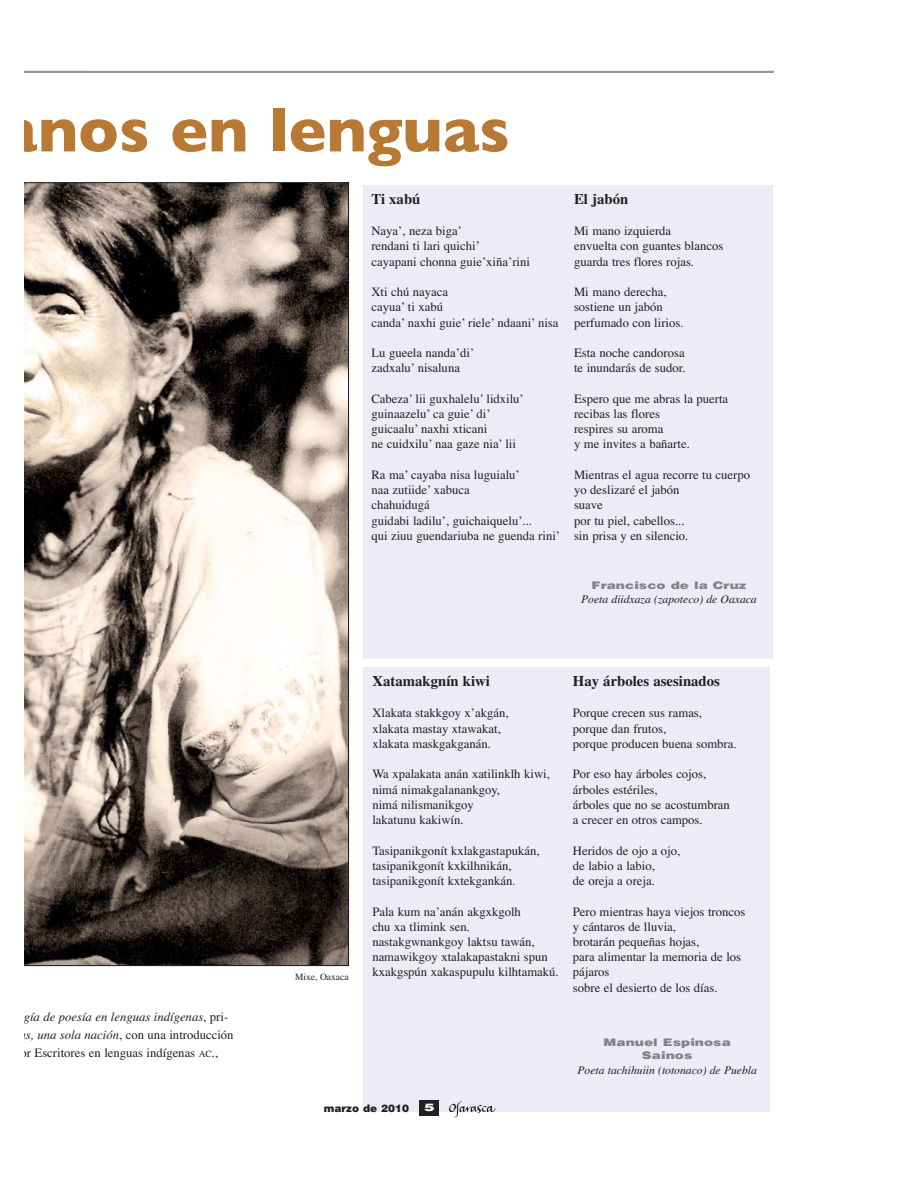
<style>
.page{position:relative;width:918px;height:1188px;background:#fff}
.page>*{position:absolute;margin:0;border:0;box-sizing:border-box;transform-origin:0 0}
.t1{font:700 63.45px "Gill Sans";color:#b87935}
.t2{font:700 14.85px "Times";color:#231f20}
.t3{font:12.75px/15.3px "Times";color:#231f20}
.t4{font:italic 11.7px "Times";color:#231f20}
.t5{font:900 10.65px/12.8px "Helvetica";color:#808285;text-align:center;scale:1.3 1}
.t6{font:900 10.65px "Helvetica";color:#231f20}
.t7{font:900 10.65px "Helvetica";color:#fff;scale:1.5 1}
.t8{font:9.45px "Times";color:#231f20}
.s1{font-style:italic}
.s2{font-size:9.45px}
</style>
<div class="page">
<div style="left:363px;top:667px;width:407px;height:445px;background:#ececf6"></div>
<hr style="left:84px;top:71px;width:690px;height:2px;background:#939598">
<img style="left:449px;top:1101px;width:47px;height:16px">
<div style="left:420px;top:1100px;width:19px;height:15px;background:#231f20"></div>
<hr style="left:24px;top:71px;width:61px;height:2px;background:#939598">
<svg style="left:24px;top:182px;width:325px;height:784px;background:#93887f"></svg>
<div style="left:363px;top:185px;width:409px;height:473px;background:#ececf6"></div>
<h1 class="t1" style="left:1px;top:109px;width:511px">anos en lenguas</h1>
<p class="t2" style="left:371px;top:194px;width:51px">Ti xabú</p>
<p class="t3" style="left:371px;top:225px;width:160px">Naya’, neza biga’<br>rendani ti lari quichi’<br>cayapani chonna guie’xiña’rini</p>
<p class="t3" style="left:371px;top:286px;width:189px">Xti chú nayaca<br>cayua’ ti xabú<br>canda’ naxhi guie’ riele’ ndaani’ nisa</p>
<p class="t3" style="left:371px;top:346px;width:104px">Lu gueela nanda’di’ zadxalu’ nisaluna</p>
<p class="t3" style="left:371px;top:392px;width:154px">Cabeza’ lii guxhalelu’ lidxilu’ guinaazelu’ ca guie’ di’ guicaalu’ naxhi xticani<br>ne cuidxilu’ naa gaze nia’ lii</p>
<p class="t3" style="left:371px;top:468px;width:190px">Ra ma’ cayaba nisa luguialu’<br>naa zutiide’ xabuca<br>chahuidugá<br>guidabi ladilu’, guichaiquelu’...<br>qui ziuu guendariuba ne guenda rini’</p>
<p class="t2" style="left:574px;top:194px;width:56px">El jabón</p>
<p class="t3" style="left:574px;top:225px;width:151px">Mi mano izquierda<br>envuelta con guantes blancos guarda tres flores rojas.</p>
<p class="t3" style="left:574px;top:286px;width:111px">Mi mano derecha, sostiene un jabón perfumado con lirios.</p>
<p class="t3" style="left:574px;top:346px;width:113px">Esta noche candorosa te inundarás de sudor.</p>
<p class="t3" style="left:574px;top:392px;width:156px">Espero que me abras la puerta recibas las flores<br>respires su aroma<br>y me invites a bañarte.</p>
<p class="t3" style="left:574px;top:468px;width:178px">Mientras el agua recorre tu cuerpo yo deslizaré el jabón<br>suave<br>por tu piel, cabellos...<br>sin prisa y en silencio.</p>
<p class="t5" style="left:592px;top:580px;width:121px">Francisco de la Cruz</p>
<p class="t4" style="left:581px;top:595px;width:177px">Poeta diidxaza (zapoteco) de Oaxaca</p>
<p class="t3" style="left:19px;top:1009px;width:216px;line-height:18px;text-indent:4px"><span class="s1">gía de poesía en lenguas indígenas</span>, pri&shy;<span class="s1">as, una sola nación</span>, con una introducción or Escritores en lenguas indígenas <span class="s2">AC</span>.,</p>
<p class="t8" style="left:295px;top:973px;width:55px">Mixe, Oaxaca</p>
<p class="t2" style="left:372px;top:676px;width:119px">Xatamakgnín kiwi</p>
<p class="t3" style="left:372px;top:707px;width:138px">Xlakata stakkgoy x’akgán, xlakata mastay xtawakat, xlakata maskgakganán.</p>
<p class="t3" style="left:372px;top:768px;width:179px">Wa xpalakata anán xatilinklh kiwi, nimá nimakgalanankgoy,<br>nimá nilismanikgoy<br>lakatunu kakiwín.</p>
<p class="t3" style="left:372px;top:844px;width:169px">Tasipanikgonít kxlakgastapukán, tasipanikgonít kxkilhnikán, tasipanikgonít kxtekgankán.</p>
<p class="t3" style="left:372px;top:905px;width:188px">Pala kum na’anán akgxkgolh<br>chu xa tlimink sen. nastakgwnankgoy laktsu tawán, namawikgoy xtalakapastakni spun kxakgspún xakaspupulu kilhtamakú.</p>
<p class="t2" style="left:573px;top:676px;width:149px">Hay árboles asesinados</p>
<p class="t3" style="left:573px;top:707px;width:165px">Porque crecen sus ramas, porque dan frutos,<br>porque producen buena sombra.</p>
<p class="t3" style="left:573px;top:768px;width:159px">Por eso hay árboles cojos, árboles estériles,<br>árboles que no se acostumbran a crecer en otros campos.</p>
<p class="t3" style="left:573px;top:844px;width:109px">Heridos de ojo a ojo, de labio a labio,<br>de oreja a oreja.</p>
<p class="t3" style="left:573px;top:905px;width:174px">Pero mientras haya viejos troncos y cántaros de lluvia,<br>brotarán pequeñas hojas,<br>para alimentar la memoria de los pájaros<br>sobre el desierto de los días.</p>
<p class="t6" style="left:324px;top:1104px;width:87px">marzo de 2010</p>
<p class="t7" style="left:424px;top:1104px;width:9px">5</p>
<p class="t5" style="left:604px;top:1037px;width:99px">Manuel Espinosa<br>Sainos</p>
<p class="t4" style="left:577px;top:1066px;width:181px">Poeta tachihuiin (totonaco) de Puebla</p>
</div>
